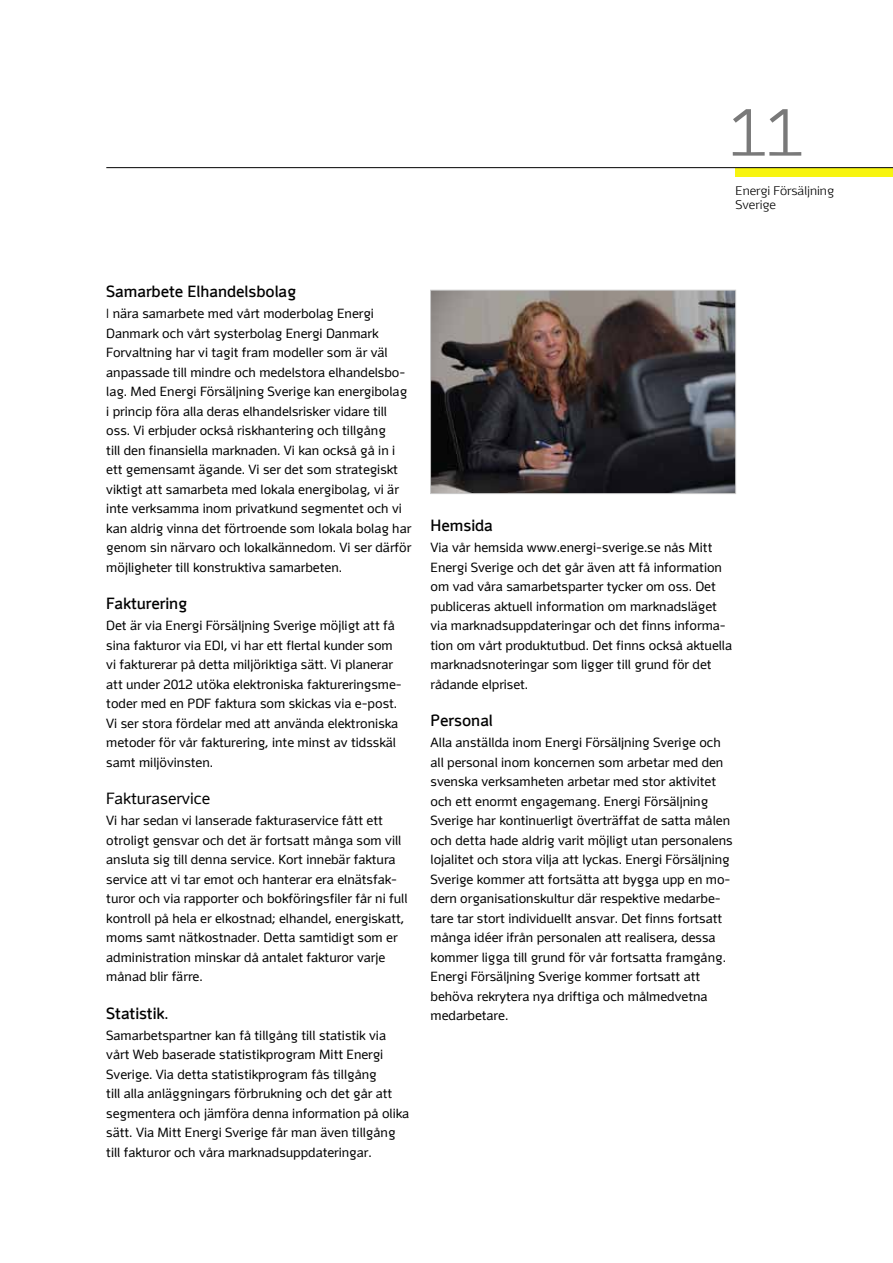
<style>
.page{position:relative;width:893px;height:1263px;background:#fff}
.page>*{position:absolute;margin:0;border:0;box-sizing:border-box;transform-origin:0 0}
.t1{font:300 67.5px "Energi";color:#797979}
.t2{font:700 16.5px "Energi";color:#000}
.t3{font:16.5px "Energi";color:#000}
.t4{font:13.5px/19.5px "Energi";color:#000}
.t5{font:300 12.75px/14.2px "Energi";color:#000}
.s1{font-weight:300}
</style>
<div class="page">
<div style="left:736px;top:168px;width:157px;height:8px;background:#f7f410"></div>
<hr style="left:106px;top:167px;width:787px;height:1px;background:#000">
<img style="left:432px;top:292px;width:302px;height:200px">
<div style="left:430px;top:290px;width:306px;height:204px;border:1px solid #cbcbcb"></div>
<p class="t1" style="left:729px;top:93px;width:75px">11</p>
<p class="t5" style="left:736px;top:183px;width:100px">Energi Försäljning<br>Sverige</p>
<p class="t2" style="left:106px;top:282px;width:191px">Samarbete Elhandelsbolag</p>
<p class="t4" style="left:106px;top:304px;width:307px"><span class="s1">I</span> nära samarbete med vårt moderbolag Energi Danmark och vårt systerbolag Energi Danmark Forvaltning har vi tagit fram modeller som är väl anpassade till mindre och medelstora elhandelsbo&shy;lag. Med Energi Försäljning Sverige kan energibolag i princip föra alla deras elhandelsrisker vidare till oss. Vi erbjuder också riskhantering och tillgång<br>till den finansiella marknaden. Vi kan också gå in i ett gemensamt ägande. Vi ser det som strategiskt viktigt att samarbeta med lokala energibolag, vi är inte verksamma inom privatkund segmentet och vi kan aldrig vinna det förtroende som lokala bolag har genom sin närvaro och lokalkännedom. Vi ser därför möjligheter till konstruktiva samarbeten.</p>
<p class="t2" style="left:106px;top:594px;width:83px">Fakturering</p>
<p class="t4" style="left:106px;top:616px;width:297px">Det är via Energi Försäljning Sverige möjligt att få sina fakturor via EDI, vi har ett flertal kunder som vi fakturerar på detta miljöriktiga sätt. Vi planerar att under 2012 utöka elektroniska faktureringsme&shy;toder med en PDF faktura som skickas via e-post.<br>Vi ser stora fördelar med att använda elektroniska metoder för vår fakturering, inte minst av tidsskäl samt miljövinsten.</p>
<p class="t3" style="left:106px;top:789px;width:105px">Fakturaservice</p>
<p class="t4" style="left:106px;top:811px;width:303px">Vi har sedan vi lanserade fakturaservice fått ett otroligt gensvar och det är fortsatt många som vill ansluta sig till denna service. Kort innebär faktura service att vi tar emot och hanterar era elnätsfak&shy;turor och via rapporter och bokföringsfiler får ni full kontroll på hela er elkostnad; elhandel, energiskatt, moms samt nätkostnader. Detta samtidigt som er administration minskar då antalet fakturor varje månad blir färre.</p>
<p class="t2" style="left:106px;top:1003px;width:64px">Statistik.</p>
<p class="t4" style="left:106px;top:1025px;width:304px">Samarbetspartner kan få tillgång till statistik via vårt Web baserade statistikprogram Mitt Energi Sverige. Via detta statistikprogram fås tillgång<br>till alla anläggningars förbrukning och det går att segmentera och jämföra denna information på olika sätt. Via Mitt Energi Sverige får man även tillgång till fakturor och våra marknadsuppdateringar.</p>
<p class="t2" style="left:431px;top:516px;width:64px">Hemsida</p>
<p class="t4" style="left:431px;top:538px;width:303px">Via vår hemsida www.energi-sverige.se nås Mitt Energi Sverige och det går även att få information om vad våra samarbetsparter tycker om oss. Det publiceras aktuell information om marknadsläget via marknadsuppdateringar och det finns informa&shy;tion om vårt produktutbud. Det finns också aktuella marknadsnoteringar som ligger till grund för det rådande elpriset.</p>
<p class="t2" style="left:431px;top:711px;width:64px">Personal</p>
<p class="t4" style="left:431px;top:733px;width:304px">Alla anställda inom Energi Försäljning Sverige och all personal inom koncernen som arbetar med den svenska verksamheten arbetar med stor aktivitet och ett enormt engagemang. Energi Försäljning Sverige har kontinuerligt överträffat de satta målen och detta hade aldrig varit möjligt utan personalens lojalitet och stora vilja att lyckas. Energi Försäljning Sverige kommer att fortsätta att bygga upp en mo&shy;dern organisationskultur där respektive medarbe&shy;tare tar stort individuellt ansvar. Det finns fortsatt många idéer ifrån personalen att realisera, dessa kommer ligga till grund för vår fortsatta framgång.<br>Energi Försäljning Sverige kommer fortsatt att behöva rekrytera nya driftiga och målmedvetna medarbetare.</p>
</div>
